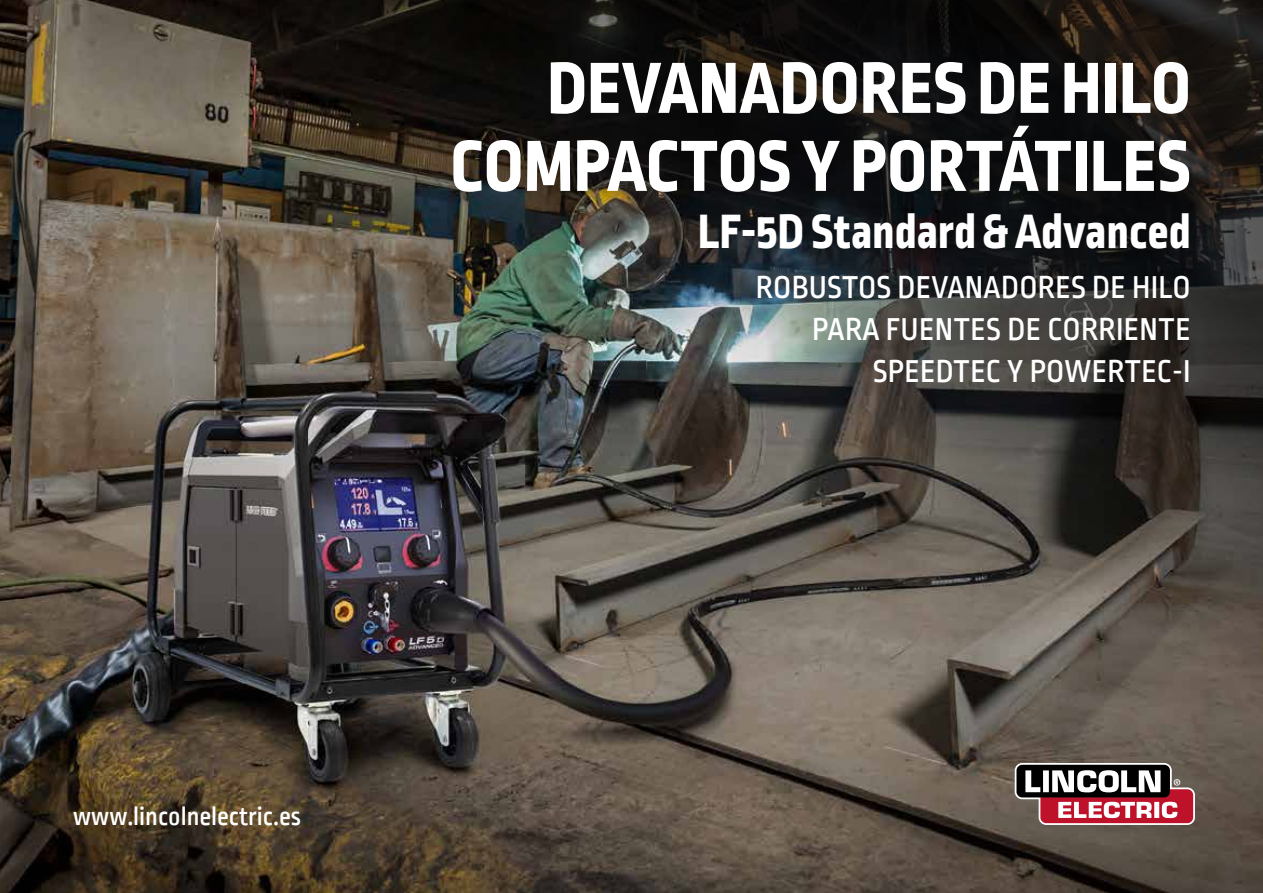
<style>
.page{position:relative;width:1263px;height:893px;background:#fff}
.page>*{position:absolute;margin:0;border:0;box-sizing:border-box;transform-origin:0 0}
.t1{font:800 76.35px/78px "Ropa Sans Pro";letter-spacing:.01em;color:#fff;text-align:right;scale:.96 1}
.t2{font:800 50.85px "Ropa Sans Pro";letter-spacing:.01em;color:#fff;scale:.96 1}
.t3{font:500 33.45px/42px "Ropa Sans Pro";letter-spacing:.01em;color:#fff;text-align:right;scale:.96 1}
.t4{font:500 27px "Ropa Sans PTT";color:#fff}
</style>
<div class="page">
<img style="left:0;top:0;width:73px;height:893px">
<img style="left:73px;top:0;width:1190px;height:893px">
<svg style="left:1015px;top:763px;width:180px;height:62px"></svg>
<h1 class="t1" style="left:450px;top:53px;width:772px">DEVANADORES DE HILO<br>COMPACTOS Y PORTÁTILES</h1>
<h2 class="t2" style="left:698px;top:202px;width:515px">LF-5D Standard &amp; Advanced</h2>
<p class="t3" style="left:756px;top:268px;width:454px">ROBUSTOS DEVANADORES DE HILO<br>PARA FUENTES DE CORRIENTE<br>SPEEDTEC Y POWERTEC-I</p>
<p class="t4" style="left:73px;top:801px;width:229px">www.lincolnelectric.es</p>
</div>
